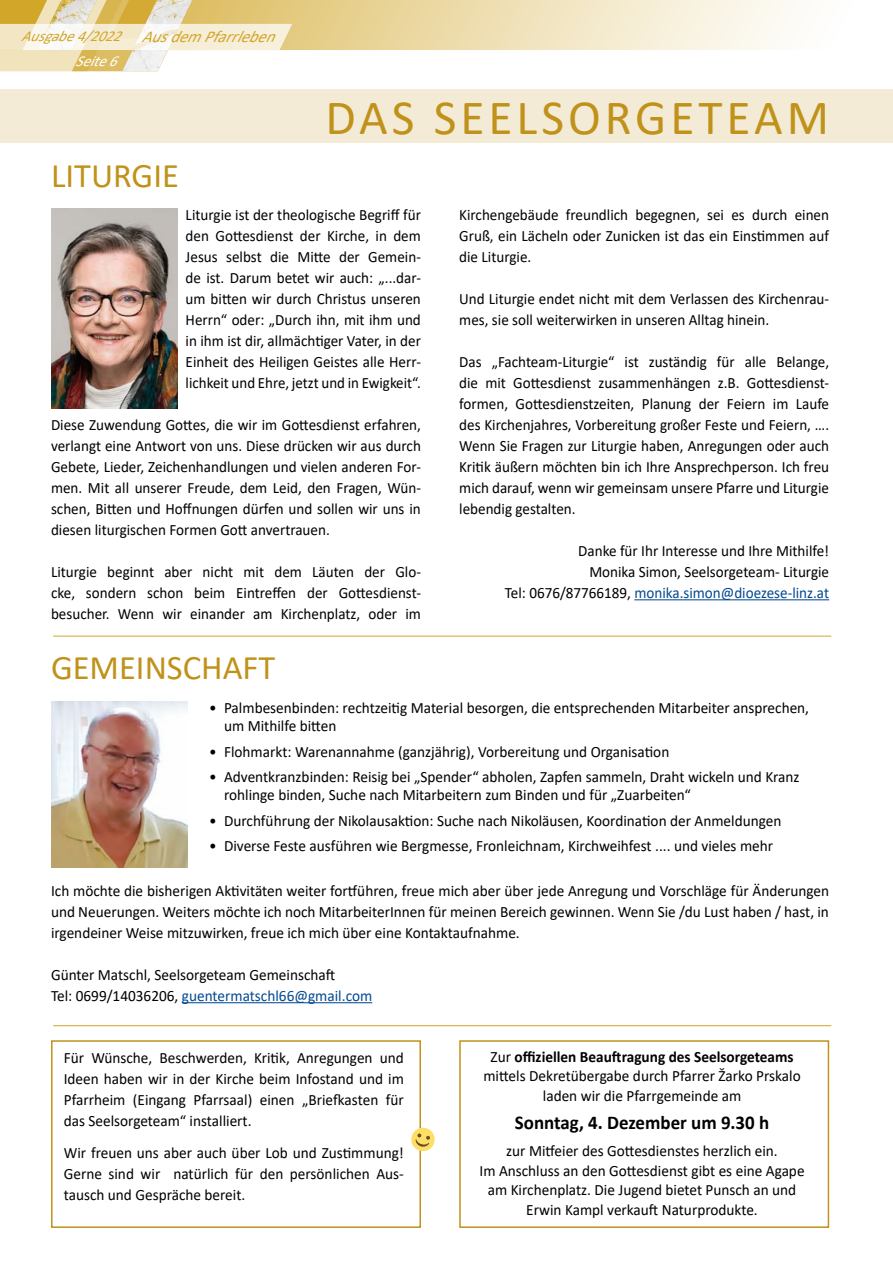
<style>
.page{position:relative;width:893px;height:1263px;background:#fff}
.page>*{position:absolute;margin:0;border:0;box-sizing:border-box;transform-origin:0 0}
.t1{font:49.5px "Calibri";letter-spacing:.08em;color:#c0921a}
.t2{font:34.5px "Calibri";color:#c0921a}
.t3{font:700 19.5px "Calibri";color:#000}
.t4{font:italic 16.5px "Calibri";color:#d2a629}
.t5{font:15.75px/21px "Calibri";color:#000;text-align:justify;scale:.96 1}
.t6{font:15.75px/21px "Calibri";color:#000}
.t7{font:italic 15px "Calibri";color:#fff}
.s1{font-size:15px}
.s2{color:#034991}
.s3{font-weight:700}
</style>
<div class="page">
<div style="left:0;top:89px;width:893px;height:54px;background:#f3ebd6"></div>
<img style="left:51px;top:208px;width:126px;height:200px">
<hr style="left:53px;top:636px;width:778px;height:1px;background:#d2a629">
<img style="left:51px;top:701px;width:136px;height:166px">
<svg style="left:0;top:0;width:799px;height:71px"></svg>
<hr style="left:634px;top:599px;width:195px;height:1px;background:#034991">
<div style="left:459px;top:1040px;width:370px;height:188px;border:2px solid #c0921a"></div>
<div style="left:51px;top:1040px;width:370px;height:188px;border:2px solid #c0921a"></div>
<svg style="left:411px;top:1126px;width:24px;height:26px"></svg>
<hr style="left:182px;top:1002px;width:190px;height:1px;background:#034991">
<hr style="left:53px;top:1025px;width:778px;height:1px;background:#d2a629">
<p class="t4" style="left:21px;top:25px;width:265px"><span class="s1">Ausgabe4/2022</span> AusdemPfarrleben</p>
<p class="t7" style="left:75px;top:51px;width:52px">Seite6</p>
<h2 class="t2" style="left:51px;top:152px;width:129px">LITURGIE</h2>
<h1 class="t1" style="left:326px;top:84px;width:505px">DAS SEELSORGETEAM</h1>
<p class="t5" style="left:186px;top:204px;width:247px">Liturgie ist der theologische Begriff für den Gottesdienst der Kirche, in dem Jesus selbst die Mitte der Gemein&shy;de ist. Darum betet wir auch: „...dar&shy;um bitten wir durch Christus unseren Herrn“ oder: „Durch ihn, mit ihm und in ihm ist dir, allmächtiger Vater, in der Einheit des Heiligen Geistes alle Herr&shy;lichkeit und Ehre, jetzt und in Ewigkeit“.</p>
<p class="t5" style="left:51px;top:414px;width:387px">Diese Zuwendung Gottes, die wir im Gottesdienst erfahren, verlangt eine Antwort von uns. Diese drücken wir aus durch Gebete, Lieder, Zeichenhandlungen und vielen anderen For&shy;men. Mit all unserer Freude, dem Leid, den Fragen, Wün&shy;schen, Bitten und Hoffnungen dürfen und sollen wir uns in diesen liturgischen Formen Gott anvertrauen.</p>
<p class="t5" style="left:51px;top:561px;width:387px">Liturgie beginnt aber nicht mit dem Läuten der Glo&shy;cke, sondern schon beim Eintreffen der Gottesdienst&shy;besucher. Wenn wir einander am Kirchenplatz, oder im</p>
<h2 class="t2" style="left:51px;top:644px;width:226px">GEMEINSCHAFT</h2>
<p class="t5" style="left:459px;top:204px;width:387px">Kirchengebäude freundlich begegnen, sei es durch einen Gruß, ein Lächeln oder Zunicken ist das ein Einstimmen auf die Liturgie.</p>
<p class="t5" style="left:459px;top:288px;width:387px">Und Liturgie endet nicht mit dem Verlassen des Kirchenrau&shy;mes, sie soll weiterwirken in unseren Alltag hinein.</p>
<p class="t5" style="left:459px;top:351px;width:387px">Das „Fachteam-Liturgie“ ist zuständig für alle Belange, die mit Gottesdienst zusammenhängen z.B. Gottesdienst&shy;formen, Gottesdienstzeiten, Planung der Feiern im Laufe des Kirchenjahres, Vorbereitung großer Feste und Feiern, ….<br>Wenn Sie Fragen zur Liturgie haben, Anregungen oder auch Kritik äußern möchten bin ich Ihre Ansprechperson. Ich freu mich darauf, wenn wir gemeinsam unsere Pfarre und Liturgie lebendig gestalten.</p>
<p class="t5" style="left:505px;top:540px;width:339px;text-align:right">Danke für Ihr Interesse und Ihre Mithilfe!<br>Monika Simon, Seelsorgeteam- Liturgie<br>Tel: 0676/87766189, <span class="s2">monika.simon@dioezese-linz.at</span></p>
<p class="t6" style="left:224px;top:698px;width:587px;line-height:18px;text-indent:-15px">• Palmbesenbinden: rechtzeitig Material besorgen, die entsprechenden Mitarbeiter ansprechen, um Mithilfe bitten</p>
<p class="t6" style="left:209px;top:740px;width:462px">• Flohmarkt: Warenannahme (ganzjährig), Vorbereitung und Organisation</p>
<p class="t6" style="left:224px;top:767px;width:577px;line-height:18px;text-indent:-15px">• Adventkranzbinden: Reisig bei „Spender“ abholen, Zapfen sammeln, Draht wickeln und Kranz rohlinge binden, Suche nach Mitarbeitern zum Binden und für „Zuarbeiten“</p>
<p class="t6" style="left:209px;top:809px;width:574px">• Durchführung der Nikolausaktion: Suche nach Nikoläusen, Koordination der Anmeldungen</p>
<p class="t6" style="left:209px;top:835px;width:566px">• Diverse Feste ausführen wie Bergmesse, Fronleichnam, Kirchweihfest .... und vieles mehr</p>
<p class="t6" style="left:51px;top:880px;width:779px;text-align:justify">Ich möchte die bisherigen Aktivitäten weiter fortführen, freue mich aber über jede Anregung und Vorschläge für Änderungen und Neuerungen. Weiters möchte ich noch MitarbeiterInnen für meinen Bereich gewinnen. Wenn Sie /du Lust haben / hast, in irgendeiner Weise mitzuwirken, freue ich mich über eine Kontaktaufnahme.</p>
<p class="t6" style="left:51px;top:964px;width:323px">Günter Matschl, Seelsorgeteam Gemeinschaft<br>Tel: 0699/14036206, <span class="s2">guentermatschl66@gmail.com</span></p>
<p class="t6" style="left:64px;top:1047px;width:342px;text-align:justify">Für Wünsche, Beschwerden, Kritik, Anregungen und Ideen haben wir in der Kirche beim Infostand und im Pfarrheim (Eingang Pfarrsaal) einen „Briefkasten für das Seelsorgeteam“ installiert.</p>
<p class="t6" style="left:64px;top:1142px;width:342px;text-align:justify">Wir freuen uns aber auch über Lob und Zustimmung!<br>Gerne sind wir natürlich für den persönlichen Aus&shy;tausch und Gespräche bereit.</p>
<p class="t6" style="left:483px;top:1046px;width:319px;line-height:19.5px;text-align:center">Zur <span class="s3">offiziellen Beauftragung des Seelsorgeteams </span>mittels Dekretübergabe durch Pfarrer Žarko Prskalo laden wir die Pfarrgemeinde am</p>
<p class="t3" style="left:515px;top:1109px;width:256px">Sonntag, 4. Dezember um 9.30 h</p>
<p class="t6" style="left:479px;top:1141px;width:327px;line-height:19.5px;text-align:center">zur Mitfeier des Gottesdienstes herzlich ein.<br>Im Anschluss an den Gottesdienst gibt es eine Agape am Kirchenplatz. Die Jugend bietet Punsch an und Erwin Kampl verkauft Naturprodukte.</p>
</div>
